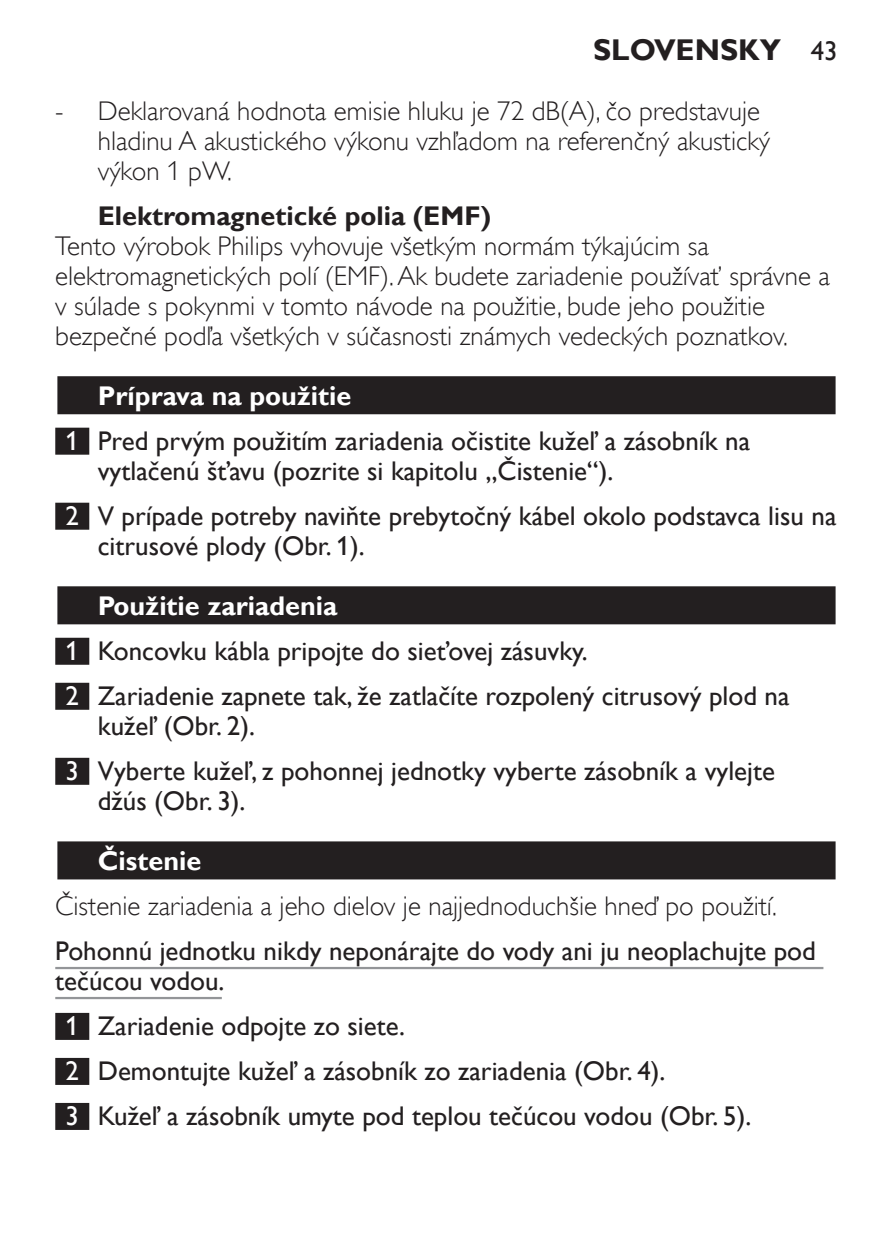
<style>
.page{position:relative;width:893px;height:1259px;background:#fff}
.page>*{position:absolute;margin:0;border:0;box-sizing:border-box;transform-origin:0 0}
.t1{font:700 30px "Gill Sans Alt One WGL";color:#231f20}
.t2{font:27px/45px "Gill Sans Alt One WGL";color:#231f20}
.t3{font:27px/30px "Gill Sans Alt One WGL Light";color:#231f20}
.t4{font:700 27px "Gill Sans Alt One WGL";color:#231f20}
.t5{font:700 27px "Gill Sans Alt One WGL";color:#fff}
.s1{font-weight:400;font-size:27px}
.s2{font-weight:700;color:#fff}
.s3{color:#fff}
</style>
<div class="page">
<div style="left:55px;top:374px;width:783px;height:43px;background:linear-gradient(to right,#c3c2c2,#c3c2c2)"></div>
<div style="left:57px;top:376px;width:779px;height:38px;background:#231f20"></div>
<div style="left:55px;top:428px;width:34px;height:27px;background:#231f20"></div>
<div style="left:55px;top:503px;width:34px;height:27px;background:#231f20"></div>
<div style="left:55px;top:584px;width:783px;height:43px;background:linear-gradient(to right,#b1afb0,#b1afb0)"></div>
<div style="left:57px;top:586px;width:779px;height:38px;background:#231f20"></div>
<div style="left:55px;top:638px;width:34px;height:27px;background:#231f20"></div>
<div style="left:55px;top:683px;width:34px;height:27px;background:#231f20"></div>
<div style="left:55px;top:758px;width:34px;height:27px;background:#231f20"></div>
<div style="left:55px;top:839px;width:783px;height:43px;background:linear-gradient(to right,#9b999a,#9b999a)"></div>
<div style="left:57px;top:841px;width:779px;height:38px;background:#231f20"></div>
<hr style="left:55px;top:967px;width:768px;height:2px;background:#939598">
<hr style="left:55px;top:997px;width:167px;height:2px;background:#939598">
<div style="left:55px;top:1013px;width:34px;height:27px;background:#231f20"></div>
<div style="left:55px;top:1058px;width:34px;height:27px;background:#231f20"></div>
<div style="left:55px;top:1103px;width:34px;height:27px;background:#231f20"></div>
<p class="t1" style="left:593px;top:29px;width:246px">Slovensky <span class="s1">43</span></p>
<p class="t3" style="left:98px;top:96px;width:674px;text-indent:-43px">- Deklarovaná hodnota emisie hluku je 72 dB(A), čo predstavuje hladinu A akustického výkonu vzhľadom na referenčný akustický výkon 1 pW.</p>
<p class="t4" style="left:98px;top:197px;width:395px">Elektromagnetické polia (EMF)</p>
<p class="t3" style="left:55px;top:231px;width:776px">Tento výrobok Philips vyhovuje všetkým normám týkajúcim sa elektromagnetických polí (EMF). Ak budete zariadenie používať správne a v súlade s pokynmi v tomto návode na použitie, bude jeho použitie bezpečné podľa všetkých v súčasnosti známych vedeckých poznatkov.</p>
<p class="t2" style="left:66px;top:373px;width:686px;text-indent:32px"><span class="s2">Príprava na použitie<br></span><span class="s3">1</span> Pred prvým použitím zariadenia očistite kužeľ a zásobník na</p>
<p class="t2" style="left:66px;top:448px;width:772px;text-indent:32px">vytlačenú šťavu (pozrite si kapitolu „Čistenie“).<br><span class="s3">2</span> V prípade potreby naviňte prebytočný kábel okolo podstavca lisu na</p>
<p class="t2" style="left:98px;top:523px;width:268px">citrusové plody (Obr. 1).</p>
<p class="t2" style="left:66px;top:583px;width:726px;text-indent:32px"><span class="s2">Použitie zariadenia<br></span><span class="s3">1</span> Koncovku kábla pripojte do sieťovej zásuvky.<br><span class="s3">2</span> Zariadenie zapnete tak, že zatlačíte rozpolený citrusový plod na</p>
<p class="t2" style="left:66px;top:703px;width:711px;text-indent:32px">kužeľ (Obr. 2).<br><span class="s3">3</span> Vyberte kužeľ, z pohonnej jednotky vyberte zásobník a vylejte</p>
<p class="t2" style="left:98px;top:778px;width:149px">džús (Obr. 3).</p>
<p class="t5" style="left:98px;top:842px;width:105px">Čistenie</p>
<p class="t3" style="left:55px;top:891px;width:723px">Čistenie zariadenia a jeho dielov je najjednoduchšie hneď po použití.</p>
<p class="t2" style="left:55px;top:936px;width:762px;line-height:30px">Pohonnú jednotku nikdy neponárajte do vody ani ju neoplachujte pod tečúcou vodou.</p>
<p class="t2" style="left:66px;top:1003px;width:687px"><span class="s3">1</span> Zariadenie odpojte zo siete.<br><span class="s3">2</span> Demontujte kužeľ a zásobník zo zariadenia (Obr. 4).<br><span class="s3">3</span> Kužeľ a zásobník umyte pod teplou tečúcou vodou (Obr. 5).</p>
</div>
